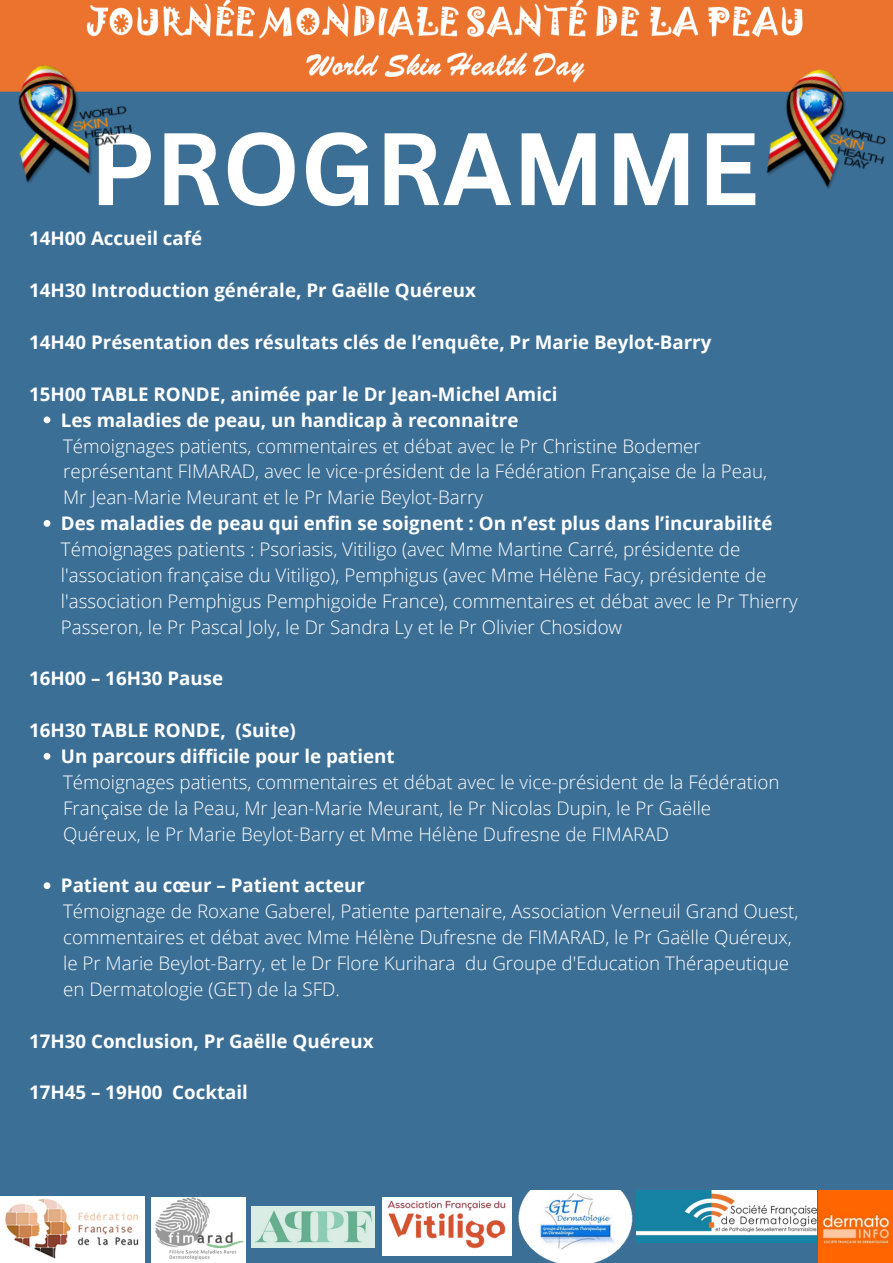
<style>
.page{position:relative;width:893px;height:1263px;background:#3c6f96}
.page>*{position:absolute;margin:0;border:0;box-sizing:border-box;transform-origin:0 0}
.t1{font:700 100.5px "Canva Sans";color:#fff}
.t2{font:300 18.75px/25.9px "Open Sans";color:#fff}
.t3{font:700 18.75px "Open Sans";color:#fff}
</style>
<div class="page">
<svg style="left:44px;top:416px;width:6px;height:7px"></svg>
<svg style="left:44px;top:520px;width:6px;height:7px"></svg>
<svg style="left:44px;top:753px;width:6px;height:7px"></svg>
<img style="left:636px;top:1191px;width:181px;height:52px">
<img style="left:818px;top:1191px;width:75px;height:72px">
<img style="left:0;top:0;width:893px;height:92px">
<img style="left:0;top:43px;width:145px;height:140px">
<img style="left:754px;top:50px;width:139px;height:139px">
<img style="left:0;top:1196px;width:145px;height:67px">
<div style="left:151px;top:1196px;width:95px;height:67px;background:#fff"></div>
<img style="left:155px;top:1210px;width:89px;height:50px">
<img style="left:39px;top:882px;width:336px;height:328px">
<img style="left:251px;top:1207px;width:124px;height:40px">
<div style="left:382px;top:1197px;width:129px;height:58px;background:#fff"></div>
<img style="left:387px;top:1200px;width:119px;height:49px">
<img style="left:518px;top:1191px;width:115px;height:72px">
<h1 class="t1" style="left:89px;top:98px;width:671px">PROGRAMME</h1>
<p class="t3" style="left:29px;top:225px;width:175px">14H00 Accueil café</p>
<p class="t3" style="left:29px;top:277px;width:448px">14H30 Introduction générale, Pr Gaëlle Quéreux</p>
<p class="t3" style="left:29px;top:329px;width:684px">14H40 Présentation des résultats clés de l’enquête, Pr Marie Beylot-Barry</p>
<p class="t3" style="left:29px;top:381px;width:530px">15H00 TABLE RONDE, animée par le Dr Jean-Michel Amici</p>
<p class="t2" style="left:63px;top:432px;width:705px">Témoignages patients, commentaires et débat avec le Pr Christine Bodemer représentant FIMARAD, avec le vice-président de la Fédération Française de la Peau,<br>Mr Jean-Marie Meurant et le Pr Marie Beylot-Barry</p>
<p class="t3" style="left:61px;top:407px;width:459px">Les maladies de peau, un handicap à reconnaitre</p>
<p class="t3" style="left:61px;top:510px;width:713px">Des maladies de peau qui enfin se soignent : On n’est plus dans l’incurabilité</p>
<p class="t2" style="left:61px;top:536px;width:738px">Témoignages patients : Psoriasis, Vitiligo (avec Mme Martine Carré, présidente de l'association française du Vitiligo), Pemphigus (avec Mme Hélène Facy, présidente de l'association Pemphigus Pemphigoide France), commentaires et débat avec le Pr Thierry Passeron, le Pr Pascal Joly, le Dr Sandra Ly et le Pr Olivier Chosidow</p>
<p class="t3" style="left:29px;top:665px;width:196px">16H00 – 16H30 Pause</p>
<p class="t3" style="left:29px;top:717px;width:268px">16H30 TABLE RONDE, (Suite)</p>
<p class="t2" style="left:63px;top:769px;width:718px">Témoignages patients, commentaires et débat avec le vice-président de la Fédération<br>Française de la Peau, Mr Jean-Marie Meurant, le Pr Nicolas Dupin, le Pr Gaëlle<br>Quéreux, le Pr Marie Beylot-Barry et Mme Hélène Dufresne de FIMARAD</p>
<p class="t3" style="left:61px;top:743px;width:335px">Un parcours difficile pour le patient</p>
<p class="t3" style="left:61px;top:872px;width:306px">Patient au cœur – Patient acteur</p>
<p class="t2" style="left:63px;top:898px;width:737px">Témoignage de Roxane Gaberel, Patiente partenaire, Association Verneuil Grand Ouest, commentaires et débat avec Mme Hélène Dufresne de FIMARAD, le Pr Gaëlle Quéreux, le Pr Marie Beylot-Barry, et le Dr Flore Kurihara du Groupe d'Education Thérapeutique en Dermatologie (GET) de la SFD.</p>
<p class="t3" style="left:29px;top:1028px;width:346px">17H30 Conclusion, Pr Gaëlle Quéreux</p>
<p class="t3" style="left:29px;top:1079px;width:220px">17H45 – 19H00 Cocktail</p>
</div>
